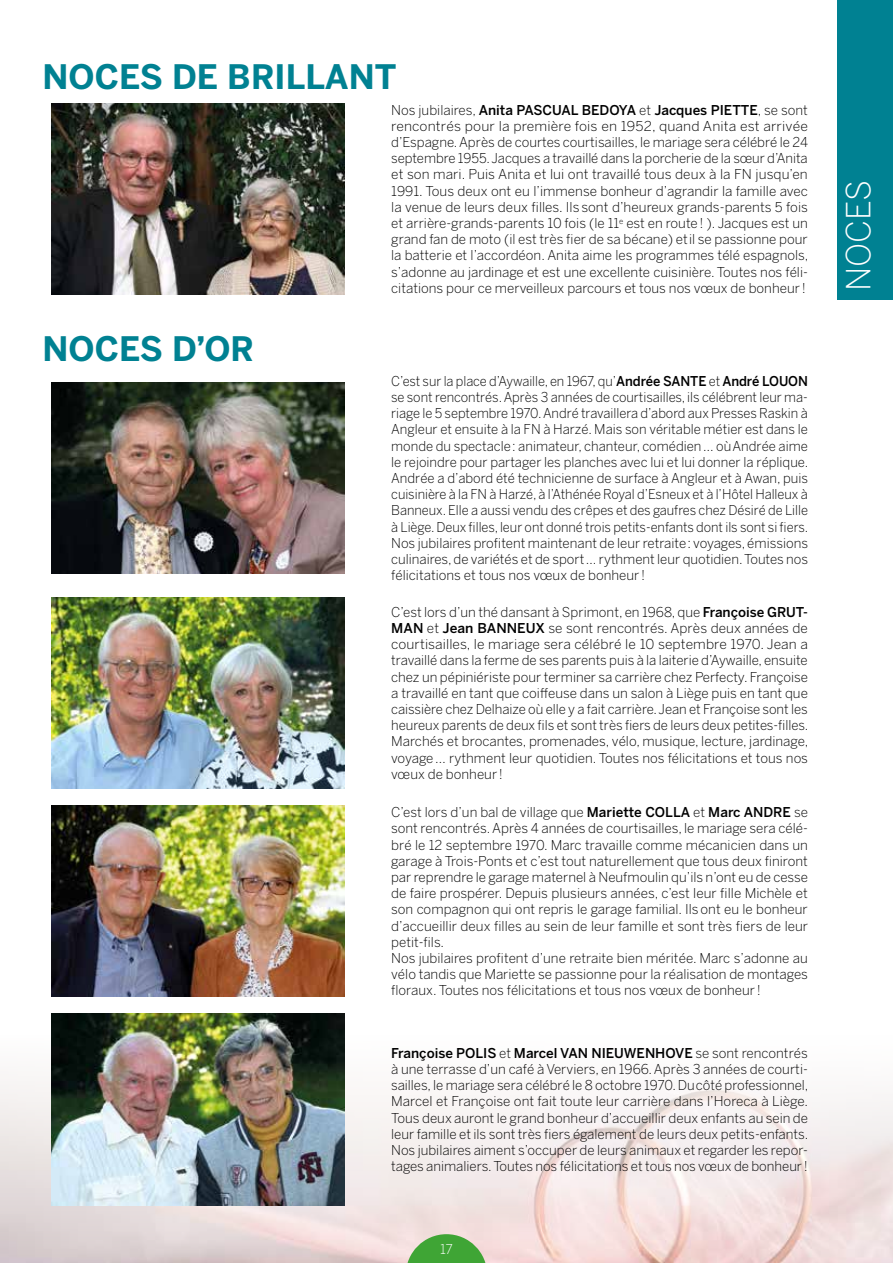
<style>
.page{position:relative;width:893px;height:1263px;background:#fff}
.page>*{position:absolute;margin:0;border:0;box-sizing:border-box;transform-origin:0 0}
.t1{font:700 33.45px "Benton Sans";color:#008192}
.t2{font:300 33px "Benton Sans";color:#fff}
.t3{font:300 13.5px/16.2px "Benton Sans";color:#000;text-align:justify}
.t4{font:300 13.5px/16.2px "Benton Sans";color:#000;text-align:justify;scale:.96 1}
.t5{font:300 13.5px "Benton Sans";color:#fff}
.s1{font-weight:500}
</style>
<div class="page">
<img style="left:0;top:931px;width:893px;height:332px">
<svg style="left:406px;top:1234px;width:81px;height:29px;background:#75b667"></svg>
<div style="left:838px;top:0;width:55px;height:300px;background:#008192"></div>
<img style="left:51px;top:103px;width:293px;height:191px">
<img style="left:51px;top:382px;width:293px;height:192px">
<img style="left:51px;top:597px;width:293px;height:191px">
<img style="left:51px;top:805px;width:293px;height:192px">
<img style="left:51px;top:1014px;width:293px;height:191px">
<h1 class="t1" style="left:43px;top:56px;width:356px">NOCES DE BRILLANT</h1>
<p class="t3" style="left:391px;top:101px;width:419px">Nos jubilaires, <span class="s1">Anita PASCUAL BEDOYA</span> et <span class="s1">Jacques PIETTE</span>, se sont rencontrés pour la première fois en 1952, quand Anita est arrivée d’Espagne. Après de courtes courtisailles, le mariage sera célébré le 24 septembre 1955. Jacques a travaillé dans la porcherie de la sœur d’Anita et son mari. Puis Anita et lui ont travaillé tous deux à la FN jusqu’en 1991. Tous deux ont eu l’immense bonheur d’agrandir la famille avec la venue de leurs deux filles. Ils sont d’heureux grands-parents 5 fois et arrière-grands-parents 10 fois (le 11<sup>e</sup> est en route! ). Jacques est un grand fan de moto (il est très fier de sa bécane) et il se passionne pour la batterie et l’accordéon. Anita aime les programmes télé espagnols, s’adonne au jardinage et est une excellente cuisinière. Toutes nos féli&shy;citations pour ce merveilleux parcours et tous nos vœux de bonheur!</p>
<h1 class="t1" style="left:43px;top:329px;width:213px">NOCES D’OR</h1>
<p class="t4" style="left:391px;top:373px;width:436px">C’est sur la place d’Aywaille, en 1967, qu’<span class="s1">Andrée SANTE</span> et <span class="s1">André LOUON </span>se sont rencontrés. Après 3 années de courtisailles, ils célébrent leur ma&shy;riage le 5 septembre 1970. André travaillera d’abord aux Presses Raskin à Angleur et ensuite à la FN à Harzé. Mais son véritable métier est dans le monde du spectacle : animateur, chanteur, comédien… où Andrée aime le rejoindre pour partager les planches avec lui et lui donner la réplique.<br>Andrée a d’abord été technicienne de surface à Angleur et à Awan, puis cuisinière à la FN à Harzé, à l’Athénée Royal d’Esneux et à l’Hôtel Halleux à Banneux. Elle a aussi vendu des crêpes et des gaufres chez Désiré de Lille à Liège. Deux filles, leur ont donné trois petits-enfants dont ils sont si fiers.<br>Nos jubilaires profitent maintenant de leur retraite : voyages, émissions culinaires, de variétés et de sport… rythment leur quotidien. Toutes nos félicitations et tous nos vœux de bonheur!</p>
<p class="t3" style="left:391px;top:604px;width:419px">C’est lors d’un thé dansant à Sprimont, en 1968, que <span class="s1">Françoise GRUT-MAN</span> et <span class="s1">Jean BANNEUX</span> se sont rencontrés. Après deux années de courtisailles, le mariage sera célébré le 10 septembre 1970. Jean a travaillé dans la ferme de ses parents puis à la laiterie d’Aywaille, ensuite chez un pépiniériste pour terminer sa carrière chez Perfecty. Françoise a travaillé en tant que coiffeuse dans un salon à Liège puis en tant que caissière chez Delhaize où elle y a fait carrière. Jean et Françoise sont les heureux parents de deux fils et sont très fiers de leurs deux petites-filles.<br>Marchés et brocantes, promenades, vélo, musique, lecture, jardinage, voyage… rythment leur quotidien. Toutes nos félicitations et tous nos vœux de bonheur!</p>
<p class="t3" style="left:391px;top:804px;width:419px;text-align:left">C’est lors d’un bal de village que <span class="s1">Mariette COLLA</span> et <span class="s1">Marc ANDRE</span> se sont rencontrés. Après 4 années de courtisailles, le mariage sera célé&shy;bré le 12 septembre 1970. Marc travaille comme mécanicien dans un garage à Trois-Ponts et c’est tout naturellement que tous deux finiront par reprendre le garage maternel à Neufmoulin qu’ils n’ont eu de cesse de faire prospérer. Depuis plusieurs années, c’est leur fille Michèle et son compagnon qui ont repris le garage familial. Ils ont eu le bonheur d’accueillir deux filles au sein de leur famille et sont très fiers de leur petit-fils.<br>Nos jubilaires profitent d’une retraite bien méritée. Marc s’adonne au vélo tandis que Mariette se passionne pour la réalisation de montages floraux. Toutes nos félicitations et tous nos vœux de bonheur!</p>
<p class="t3" style="left:391px;top:1045px;width:419px"><span class="s1">Françoise POLIS</span> et <span class="s1">Marcel VAN NIEUWENHOVE</span> se sont rencontrés à une terrasse d’un café à Verviers, en 1966. Après 3 années de courti&shy;sailles, le mariage sera célébré le 8 octobre 1970. Du côté professionnel, Marcel et Françoise ont fait toute leur carrière dans l’Horeca à Liège.<br>Tous deux auront le grand bonheur d’accueillir deux enfants au sein de leur famille et ils sont très fiers également de leurs deux petits-enfants.<br>Nos jubilaires aiment s’occuper de leurs animaux et regarder les repor&shy;tages animaliers. Toutes nos félicitations et tous nos vœux de bonheur!</p>
<p class="t5" style="left:440px;top:1241px;width:14px">17</p>
<h2 class="t2" style="left:839px;top:291px;width:113px;rotate:-90deg">NOCES</h2>
</div>
